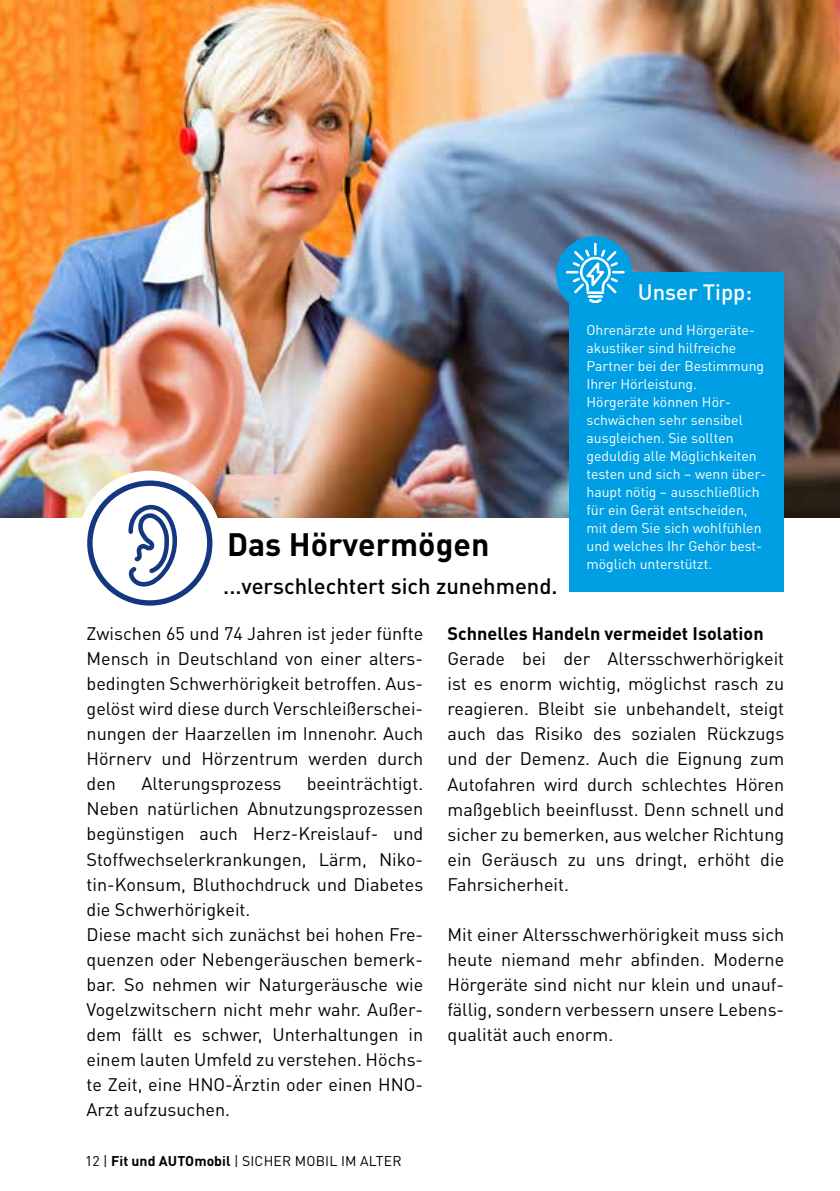
<style>
.page{position:relative;width:840px;height:1191px;background:#fff}
.page>*{position:absolute;margin:0;border:0;box-sizing:border-box;transform-origin:0 0}
.t1{font:700 32px "DINOT";color:#000}
.t2{font:500 22px "DINOT";color:#000}
.t3{font:500 22px "DINOT";color:#fff}
.t4{font:18px/25px "DINOT";color:#000;text-align:justify}
.t5{font:700 18px "DINOT";color:#000}
.t6{font:14px/18px "DINOT";color:#fff}
.t7{font:14px "DINOT";letter-spacing:.01em;color:#000}
.s1{font-weight:700}
</style>
<div class="page">
<img style="left:0;top:0;width:839px;height:518px">
<div style="left:569px;top:272px;width:214px;height:319px;background:#009fe3"></div>
<div style="left:556px;top:236px;width:76px;height:76px;background:#009fe3;border-radius:50%"></div>
<svg style="left:564px;top:241px;width:61px;height:63px"></svg>
<div style="left:77px;top:471px;width:145px;height:144px;background:#fff;border-radius:50%"></div>
<div style="left:87px;top:480px;width:125px;height:125px;border:5px solid #14387f;border-radius:50%"></div>
<svg style="left:128px;top:505px;width:50px;height:81px"></svg>
<p class="t3" style="left:637px;top:278px;width:116px">Unser Tipp:</p>
<p class="t6" style="left:586px;top:320px;width:181px">Ohrenärzte und Hörgeräte&shy;akustiker sind hilfreiche<br>Partner bei der Bestimmung<br>Ihrer Hörleistung.<br>Hörgeräte können Hör&shy;schwächen sehr sensibel ausgleichen. Sie sollten geduldig alle Möglichkeiten testen und sich – wenn über&shy;haupt nötig – ausschließlich für ein Gerät entscheiden, mit dem Sie sich wohlfühlen und welches Ihr Gehör best&shy;möglich unterstützt.</p>
<h1 class="t1" style="left:227px;top:523px;width:264px">Das Hörvermögen</h1>
<p class="t2" style="left:223px;top:572px;width:336px">...verschlechtert sich zunehmend.</p>
<p class="t4" style="left:86px;top:620px;width:338px">Zwischen 65 und 74 Jahren ist jeder fünfte Mensch in Deutschland von einer alters&shy;bedingten Schwerhörigkeit betroffen. Aus&shy;gelöst wird diese durch Verschleißerschei&shy;nungen der Haarzellen im Innenohr. Auch Hörnerv und Hörzentrum werden durch den</p>
<p class="t5" style="left:447px;top:622px;width:317px">Schnelles Handeln vermeidet Isolation</p>
<p class="t4" style="left:447px;top:645px;width:338px">Gerade bei der Altersschwerhörigkeit ist es enorm wichtig, möglichst rasch zu reagieren. Bleibt sie unbehandelt, steigt auch das Risiko des sozialen Rückzugs und der Demenz. Auch die Eignung zum Autofahren wird durch schlechtes Hören maßgeblich beeinflusst. Denn schnell und sicher zu bemerken, aus welcher Richtung ein Geräusch zu uns dringt, erhöht die Fahrsicherheit.</p>
<p class="t4" style="left:447px;top:920px;width:338px">Mit einer Altersschwerhörigkeit muss sich heute niemand mehr abfinden. Moderne Hörgeräte sind nicht nur klein und unauf&shy;fällig, sondern verbessern unsere Lebens&shy;qualität auch enorm.</p>
<p class="t4" style="left:86px;top:770px;width:338px;text-align:left;text-indent:220px">beeinträchtigt.<br>Neben natürlichen Abnutzungsprozessen begünstigen auch Herz-Kreislauf- und Stoffwechselerkrankungen, Lärm, Niko&shy;tin-Konsum, Bluthochdruck und Diabetes die Schwerhörigkeit.<br>Diese macht sich zunächst bei hohen Fre&shy;quenzen oder Nebengeräuschen bemerk&shy;bar. So nehmen wir Naturgeräusche wie Vogelzwitschern nicht mehr wahr. Außer&shy;dem fällt es schwer, Unterhaltungen in einem lauten Umfeld zu verstehen. Höchs&shy;te Zeit, eine HNO-Ärztin oder einen HNO-Arzt aufzusuchen.</p>
<p class="t4" style="left:141px;top:770px;width:141px">Alterungsprozess</p>
<p class="t7" style="left:85px;top:1151px;width:318px">12 | <span class="s1">Fit und AUTOmobil</span> | SICHER MOBIL IM ALTER</p>
</div>
